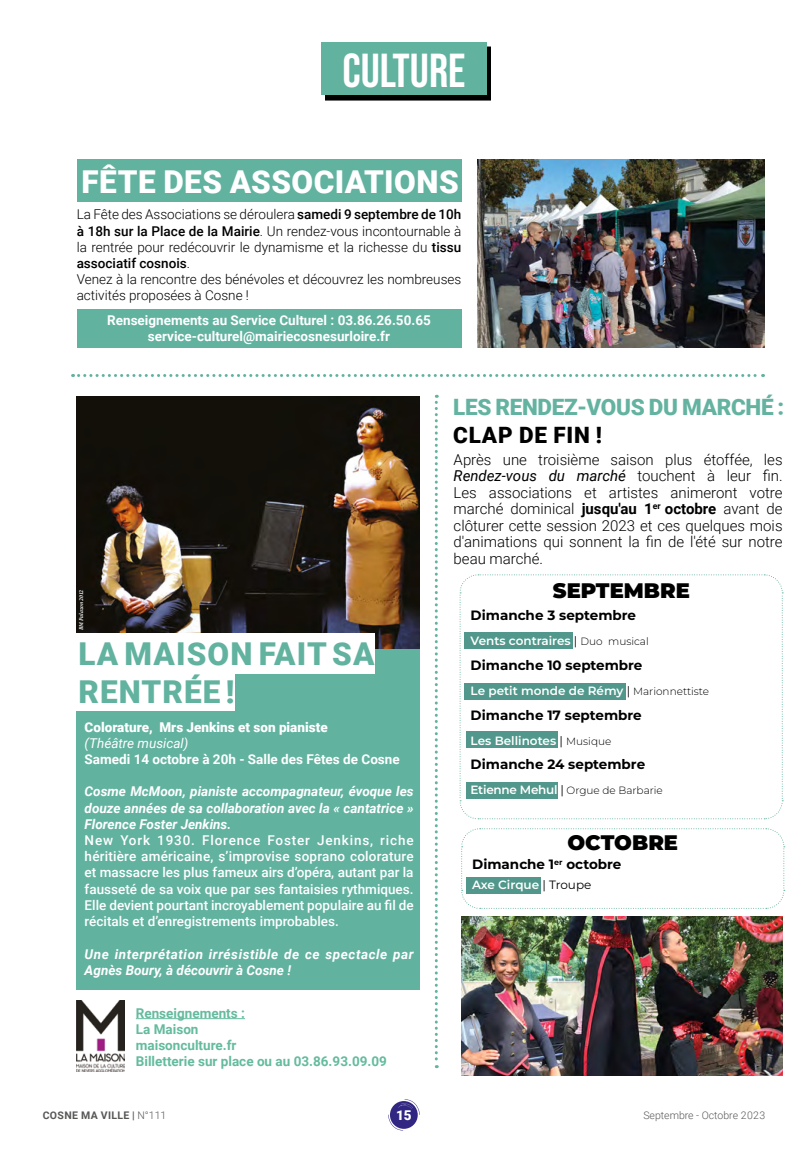
<style>
.page{position:relative;width:808px;height:1149px;background:#fff}
.page>*{position:absolute;margin:0;border:0;box-sizing:border-box;transform-origin:0 0}
.t1{font:47.55px "Bebas Neue";color:#fff}
.t2{font:900 31.5px/38.1px "Roboto";letter-spacing:.035em;color:#62b2a0}
.t3{font:900 31.5px "Roboto";letter-spacing:.015em;color:#fff}
.t4{font:900 22.5px "Roboto";letter-spacing:-.015em;color:#63b3a0}
.t5{font:900 22.5px "Roboto";letter-spacing:.035em;color:#000}
.t6{font:900 21px "Montserrat";color:#000}
.t7{font:300 15px/16.5px "Roboto";color:#000;text-align:justify}
.t8{font:500 13.5px/16.2px "Roboto";color:#fff;text-align:justify}
.t9{font:300 13.5px/16.2px "Roboto";color:#000}
.t10{font:700 13.5px/16.2px "Roboto";color:#fff;text-align:center}
.t11{font:italic 700 13.5px/16.2px "Roboto";color:#fff;text-align:justify}
.t12{font:700 13.5px "Montserrat";color:#000}
.t13{font:700 13.5px/16.2px "Roboto";color:#64bb9e}
.t14{font:italic 700 13.5px/16.2px "Roboto";letter-spacing:.04em;color:#fff}
.t15{font:900 13.5px "Roboto";color:#fff}
.t16{font:italic 13.5px "Roboto";color:#fff}
.t17{font:600 12px "Montserrat";color:#fff}
.t18{font:300 10.5px "Montserrat";color:#000}
.t19{font:300 10.5px "Roboto";color:#575756}
.t20{font:700 10.5px "Roboto";letter-spacing:.035em;color:#575756}
.t21{font:italic 700 condensed 6px "Minion Pro";color:#fff}
.s1{font-weight:500}
.s2{font-weight:400;font-style:italic}
.s3{font-weight:700}
.s4{font-weight:400;color:#000}
.s5{font-weight:300;font-size:10.5px;color:#000}
.s6{font-weight:600;font-size:12px;color:#fff}
.s7{font-weight:400;font-size:12px}
.s8{font-weight:300}
</style>
<div class="page">
<svg style="left:388px;top:1099px;width:32px;height:31px"></svg>
<svg style="left:461px;top:828px;width:324px;height:80px"></svg>
<div style="left:466px;top:876px;width:75px;height:17px;background:#51978b"></div>
<svg style="left:459px;top:574px;width:324px;height:245px"></svg>
<div style="left:466px;top:731px;width:92px;height:17px;background:#51978b"></div>
<div style="left:466px;top:781px;width:92px;height:17px;background:#51978b"></div>
<div style="left:464px;top:682px;width:161px;height:17px;background:#51978b"></div>
<div style="left:464px;top:632px;width:109px;height:17px;background:#51978b"></div>
<div style="left:325px;top:46px;width:166px;height:54px;background:#000"></div>
<div style="left:321px;top:43px;width:166px;height:52px;background:#62b2a0"></div>
<svg style="left:73px;top:374px;width:690px;height:3px"></svg>
<img style="left:478px;top:160px;width:286px;height:187px">
<img style="left:462px;top:916px;width:321px;height:159px">
<div style="left:77px;top:160px;width:384px;height:42px;background:#62b2a0"></div>
<div style="left:77px;top:309px;width:384px;height:38px;background:#62b2a0"></div>
<div style="left:77px;top:397px;width:343px;height:592px;background:#62b2a0"></div>
<img style="left:77px;top:397px;width:343px;height:251px">
<div style="left:74px;top:632px;width:301px;height:41px;background:#fff"></div>
<div style="left:74px;top:671px;width:161px;height:39px;background:#fff"></div>
<img style="left:77px;top:1000px;width:47px;height:71px">
<hr style="left:136px;top:1017px;width:109px;height:1px;background:#64bb9e">
<svg style="left:435px;top:394px;width:3px;height:673px"></svg>
<h1 class="t1" style="left:342px;top:43px;width:124px">CULTURE</h1>
<h2 class="t3" style="left:81px;top:159px;width:379px">FÊTE DES ASSOCIATIONS</h2>
<p class="t9" style="left:77px;top:206px;width:386px">La Fête des Associations se déroulera <span class="s1">samedi 9 septembre de 10h à 18h sur la Place de la Mairie</span>. Un rendez-vous incontournable à la rentrée pour redécouvrir le dynamisme et la richesse du <span class="s1">tissu associatif cosnois</span>.<br>Venez à la rencontre des bénévoles et découvrez les nombreuses activités proposées à Cosne !</p>
<p class="t10" style="left:107px;top:312px;width:325px">Renseignements au Service Culturel : 03.86.26.50.65 service-culturel@mairiecosnesurloire.fr</p>
<p class="t21" style="left:77px;top:630px;width:42px;rotate:-90deg">BM Palazon 2012</p>
<h2 class="t2" style="left:78px;top:633px;width:298px">LA MAISON FAIT SA<br>RENTRÉE !</h2>
<p class="t15" style="left:85px;top:717px;width:245px">Colorature, Mrs Jenkins et son pianiste</p>
<p class="t16" style="left:85px;top:733px;width:105px">(Théâtre musical)</p>
<p class="t10" style="left:85px;top:750px;width:317px">Samedi 14 octobre à 20h - Salle des Fêtes de Cosne</p>
<p class="t11" style="left:85px;top:782px;width:330px">Cosme McMoon, pianiste accompagnateur, évoque les douze années de sa collaboration avec la « cantatrice » Florence Foster Jenkins.</p>
<p class="t8" style="left:85px;top:831px;width:330px">New York 1930. Florence Foster Jenkins, riche héritière américaine, s’improvise soprano colorature et massacre les plus fameux airs d’opéra, autant par la fausseté de sa voix que par ses fantaisies rythmiques.<br>Elle devient pourtant incroyablement populaire au fil de récitals et d’enregistrements improbables.</p>
<p class="t14" style="left:85px;top:944px;width:330px">Une interprétation irrésistible de ce spectacle par<br>Agnès Boury, à découvrir à Cosne !</p>
<p class="t13" style="left:136px;top:1003px;width:253px">Renseignements :<br>La Maison<br>maisonculture.fr<br>Billetterie sur place ou au 03.86.93.09.09</p>
<h3 class="t4" style="left:453px;top:391px;width:332px">LES RENDEZ-VOUS DU MARCHÉ :</h3>
<h3 class="t5" style="left:453px;top:419px;width:150px">CLAP DE FIN !</h3>
<p class="t7" style="left:454px;top:450px;width:330px">Après une troisième saison plus étoffée, les <span class="s2">Rendez-vous du marché</span> touchent à leur fin.<br>Les associations et artistes animeront votre marché dominical <span class="s3">jusqu'au 1</span><sup>er</sup> <span class="s3">octobre</span> avant de clôturer cette session 2023 et ces quelques mois d'animations qui sonnent la fin de l'été sur notre beau marché.</p>
<h3 class="t6" style="left:553px;top:575px;width:138px">SEPTEMBRE</h3>
<p class="t12" style="left:471px;top:606px;width:167px">Dimanche 3 septembre</p>
<p class="t17" style="left:471px;top:632px;width:180px">Vents contraires <span class="s4">|</span> <span class="s5">Duo musical</span></p>
<p class="t12" style="left:471px;top:656px;width:173px">Dimanche 10 septembre</p>
<p class="t17" style="left:471px;top:682px;width:240px">Le petit monde de Rémy <span class="s4">|</span> <span class="s5">Marionnettiste</span></p>
<p class="t12" style="left:471px;top:705px;width:173px">Dimanche 17 septembre</p>
<p class="t17" style="left:471px;top:732px;width:142px">Les Bellinotes <span class="s4">|</span> <span class="s5">Musique</span></p>
<p class="t12" style="left:471px;top:755px;width:176px">Dimanche 24 septembre</p>
<p class="t18" style="left:471px;top:783px;width:194px"><span class="s6">Etienne Mehul</span> <span class="s7">|</span> Orgue de Barbarie</p>
<h3 class="t6" style="left:567px;top:826px;width:112px">OCTOBRE</h3>
<p class="t12" style="left:472px;top:855px;width:151px">Dimanche 1<sup>er</sup> octobre</p>
<p class="t17" style="left:472px;top:876px;width:121px">Axe Cirque <span class="s4">| Troupe</span></p>
<p class="t20" style="left:43px;top:1107px;width:125px">COSNE MA VILLE | <span class="s8">N°111</span></p>
<p class="t15" style="left:396px;top:1105px;width:17px">15</p>
<p class="t19" style="left:643px;top:1107px;width:123px">Septembre - Octobre 2023</p>
</div>
